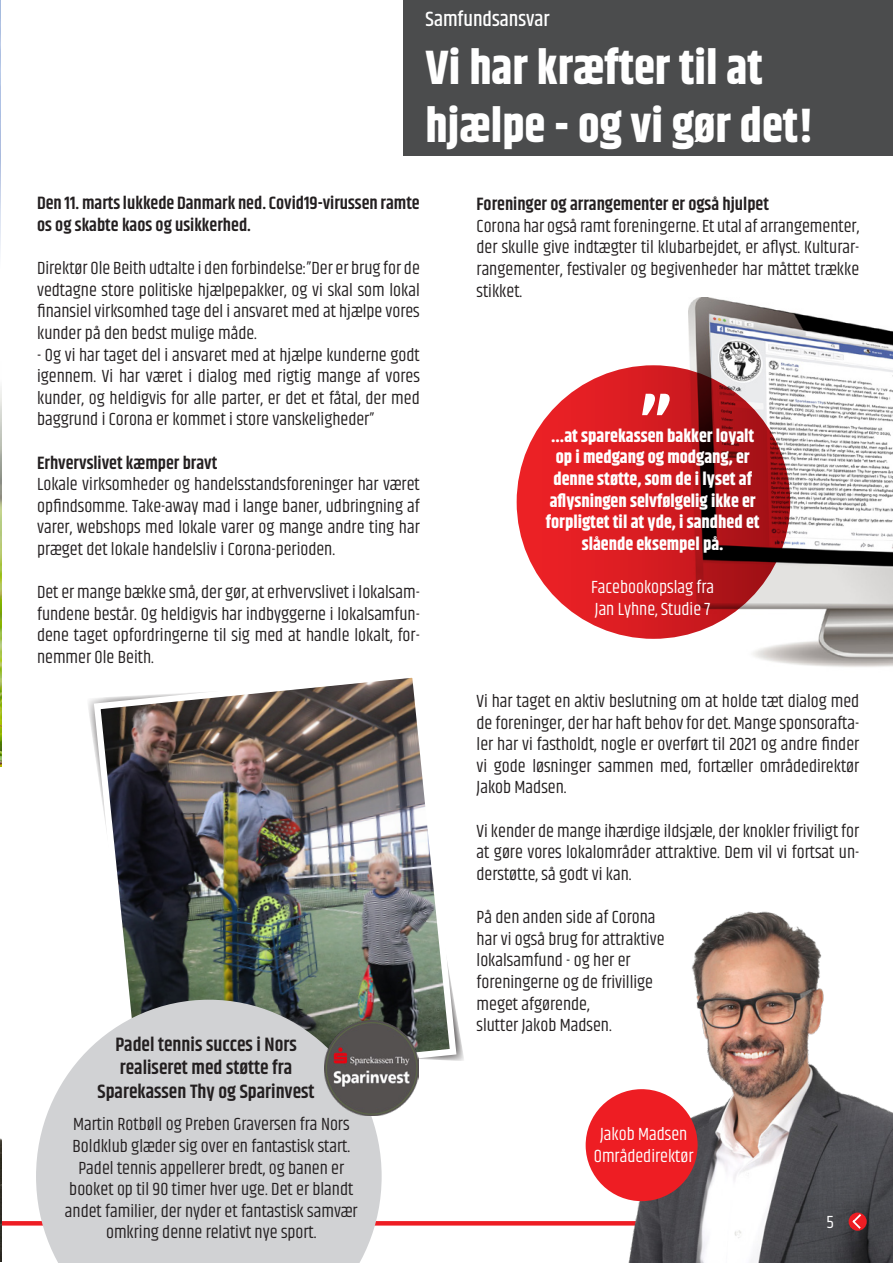
<style>
.page{position:relative;width:893px;height:1263px;background:#fff}
.page>*{position:absolute;margin:0;border:0;box-sizing:border-box;transform-origin:0 0}
.t1{font:700 86.4px "Khand";color:#fff}
.t2{font:700 48px "Khand";color:#fff}
.t3{font:500 21px "Khand";color:#fff}
.t4{font:600 19.5px "Khand";color:#231f20}
.t5{font:18px/21.6px "Khand";color:#231f20;text-align:justify}
.t6{font:700 18px/21.6px "Khand";color:#fff;text-align:center}
.t7{font:600 18px/21.6px "Khand";color:#231f20}
.t8{font:18px "Khand";color:#fff}
</style>
<div class="page">
<svg style="left:1px;top:1221px;width:572px;height:4px"></svg>
<img style="left:688px;top:297px;width:205px;height:370px">
<img style="left:573px;top:911px;width:320px;height:352px">
<img style="left:0;top:386px;width:2px;height:381px">
<div style="left:403px;top:0;width:490px;height:155px;background:#4b4c4d"></div>
<svg style="left:849px;top:1212px;width:18px;height:19px"></svg>
<svg style="left:850px;top:1212px;width:13px;height:19px"></svg>
<img style="left:0;top:0;width:1px;height:255px">
<div style="left:585px;top:1089px;width:113px;height:112px;background:#ee1d23;border-radius:50%"></div>
<img style="left:90px;top:677px;width:370px;height:384px">
<svg style="left:36px;top:1000px;width:346px;height:263px;background:#d0d1d2"></svg>
<img style="left:324px;top:1021px;width:95px;height:94px">
<svg style="left:517px;top:365px;width:273px;height:274px;background:#c2191e"></svg>
<img style="left:0;top:1138px;width:1px;height:124px">
<p class="t3" style="left:426px;top:6px;width:126px">Samfundsansvar</p>
<p class="t2" style="left:426px;top:34px;width:339px">Vi har kræfter til at</p>
<p class="t2" style="left:426px;top:91px;width:390px">hjælpe - og vi gør det!</p>
<p class="t7" style="left:37px;top:194px;width:384px">Den 11. marts lukkede Danmark ned. Covid19-virussen ramte os og skabte kaos og usikkerhed.</p>
<p class="t5" style="left:37px;top:259px;width:384px">Direktør Ole Beith udtalte i den forbindelse:”Der er brug for de vedtagne store politiske hjælpepakker, og vi skal som lokal finansiel virksomhed tage del i ansvaret med at hjælpe vores kunder på den bedst mulige måde.</p>
<p class="t5" style="left:37px;top:345px;width:384px">- Og vi har taget del i ansvaret med at hjælpe kunderne godt igennem. Vi har været i dialog med rigtig mange af vores kunder, og heldigvis for alle parter, er det et fåtal, der med baggrund i Corona er kommet i store vanskeligheder”</p>
<p class="t7" style="left:37px;top:453px;width:182px">Erhvervslivet kæmper bravt</p>
<p class="t5" style="left:37px;top:475px;width:384px">Lokale virksomheder og handelsstandsforeninger har været opfindsomme. Take-away mad i lange baner, udbringning af varer, webshops med lokale varer og mange andre ting har præget det lokale handelsliv i Corona-perioden.</p>
<p class="t5" style="left:37px;top:583px;width:384px">Det er mange bække små, der gør, at erhvervslivet i lokalsam&shy;fundene består. Og heldigvis har indbyggerne i lokalsamfun&shy;dene taget opfordringerne til sig med at handle lokalt, for&shy;nemmer Ole Beith.</p>
<p class="t4" style="left:115px;top:1031px;width:183px">Padel tennis succes i Nors</p>
<p class="t4" style="left:120px;top:1055px;width:174px">realiseret med støtte fra</p>
<p class="t4" style="left:98px;top:1078px;width:219px">Sparekassen Thy og Sparinvest</p>
<p class="t5" style="left:65px;top:1115px;width:294px;text-align:center">Martin Rotbøll og Preben Graversen fra Nors Boldklub glæder sig over en fantastisk start.<br>Padel tennis appellerer bredt, og banen er booket op til 90 timer hver uge. Det er blandt andet familier, der nyder et fantastisk samvær omkring denne relativt nye sport.</p>
<p class="t7" style="left:477px;top:194px;width:294px">Foreninger og arrangementer er også hjulpet</p>
<p class="t5" style="left:477px;top:216px;width:384px">Corona har også ramt foreningerne. Et utal af arrangementer, der skulle give indtægter til klubarbejdet, er aflyst. Kulturar&shy;rangementer, festivaler og begivenheder har måttet trække stikket.</p>
<p class="t1" style="left:640px;top:366px;width:33px">”</p>
<p class="t6" style="left:551px;top:426px;width:205px">...at sparekassen bakker loyalt</p>
<p class="t6" style="left:546px;top:447px;width:215px">op i medgang og modgang, er denne støtte, som de i lyset af aflysningen selvfølgelig ikke er forpligtet til at yde, i sandhed et slående eksempel på.</p>
<p class="t8" style="left:591px;top:576px;width:125px">Facebookopslag fra</p>
<p class="t8" style="left:595px;top:598px;width:117px">Jan Lyhne, Studie 7</p>
<p class="t5" style="left:477px;top:691px;width:384px">Vi har taget en aktiv beslutning om at holde tæt dialog med de foreninger, der har haft behov for det. Mange sponsorafta&shy;ler har vi fastholdt, nogle er overført til 2021 og andre finder vi gode løsninger sammen med, fortæller områdedirektør Jakob Madsen.</p>
<p class="t5" style="left:477px;top:821px;width:384px">Vi kender de mange ihærdige ildsjæle, der knokler friviligt for at gøre vores lokalområder attraktive. Dem vil vi fortsat un&shy;derstøtte, så godt vi kan.</p>
<p class="t5" style="left:477px;top:907px;width:180px">På den anden side af Corona</p>
<p class="t5" style="left:477px;top:929px;width:189px">har vi også brug for attraktive</p>
<p class="t5" style="left:477px;top:951px;width:156px">lokalsamfund - og her er</p>
<p class="t5" style="left:477px;top:972px;width:178px">foreningerne og de frivillige</p>
<p class="t5" style="left:477px;top:994px;width:115px">meget afgørende,</p>
<p class="t5" style="left:477px;top:1015px;width:137px">slutter Jakob Madsen.</p>
<p class="t8" style="left:600px;top:1124px;width:89px">Jakob Madsen</p>
<p class="t8" style="left:594px;top:1145px;width:101px">Områdedirektør</p>
<p class="t8" style="left:826px;top:1211px;width:9px">5</p>
</div>
